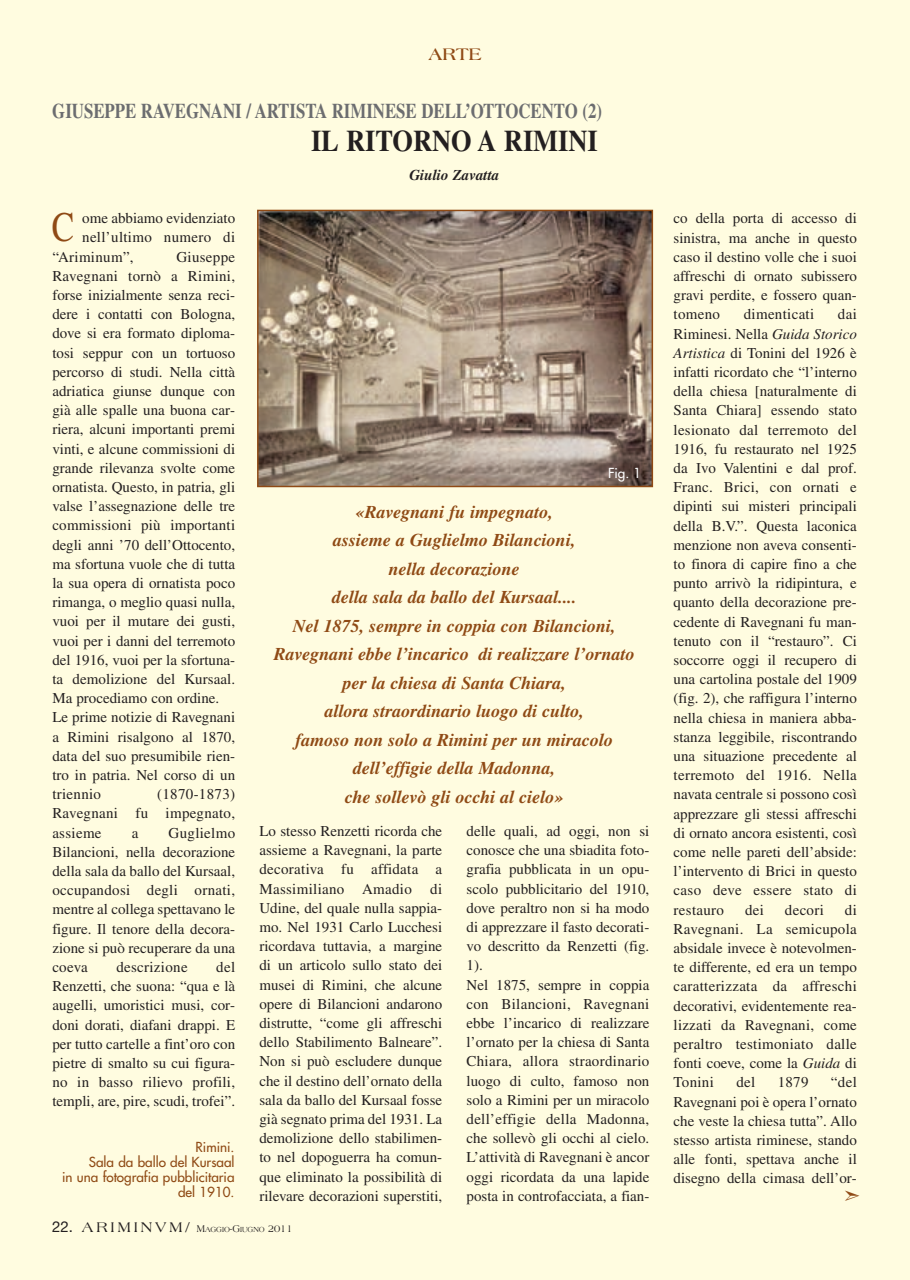
<style>
.page{position:relative;width:910px;height:1280px;background:#fffce0}
.page>*{position:absolute;margin:0;border:0;box-sizing:border-box;transform-origin:0 0}
.t1{font:42px "Times";color:#8f4a15;scale:.8 1}
.t2{font:700 30px "Times";color:#231f20;scale:.88 1}
.t3{font:700 21px "Times";color:#6c6d70;scale:.8 1}
.t4{font:italic 700 18px/28.5px "Times";color:#8f4a15;text-align:center}
.t5{font:700 18px "Americana";color:#8f4a15}
.t6{font:15px/19.2px "Times";color:#231f20;text-align:justify}
.t7{font:15px "Times";letter-spacing:.02em;color:#231f20}
.t8{font:italic 700 15px "Times";color:#231f20}
.t9{font:15px "Americana";letter-spacing:.195em;color:#231f20}
.t10{font:13.5px/15px "Futura";color:#8f4a15;text-align:right}
.t11{font:13.5px "Futura";color:#fff}
.t12{font:7.8px "Americana";color:#231f20;scale:.9 1}
.s1{font-family:"Helvetica Neue"}
.s2{font-size:10.5px}
.s3{font-style:italic}
</style>
<div class="page">
<img style="left:260px;top:213px;width:390px;height:271px">
<div style="left:257px;top:210px;width:396px;height:277px;border:2px solid #8f4a15"></div>
<p class="t5" style="left:428px;top:47px;width:55px">ARTE</p>
<h3 class="t3" style="left:52px;top:104px;width:689px">GIUSEPPE RAVEGNANI / ARTISTA RIMINESE DELL’OTTOCENTO (2)</h3>
<h2 class="t2" style="left:311px;top:132px;width:327px">IL RITORNO A RIMINI</h2>
<p class="t8" style="left:409px;top:170px;width:91px">Giulio Zavatta</p>
<h1 class="t1" style="left:52px;top:213px;width:30px">C</h1>
<p class="t6" style="left:82px;top:210px;width:154px">ome abbiamo evidenziato</p>
<p class="t7" style="left:82px;top:232px;width:154px">nell’ultimo numero di</p>
<p class="t7" style="left:52px;top:252px;width:83px">“Ariminum”,</p>
<p class="t6" style="left:52px;top:249px;width:184px;text-align:left;text-indent:124px">Giuseppe<br>Ravegnani tornò a Rimini, forse inizialmente senza reci&shy;dere i contatti con Bologna, dove si era formato diploma&shy;tosi seppur con un tortuoso percorso di studi. Nella città adriatica giunse dunque con già alle spalle una buona car&shy;riera, alcuni importanti premi vinti, e alcune commissioni di grande rilevanza svolte come ornatista. Questo, in patria, gli valse l’assegnazione delle tre commissioni più importanti degli anni ’70 dell’Ottocento, ma sfortuna vuole che di tutta la sua opera di ornatista poco rimanga, o meglio quasi nulla, vuoi per il mutare dei gusti, vuoi per i danni del terremoto del 1916, vuoi per la sfortuna&shy;ta demolizione del Kursaal.<br>Ma procediamo con ordine.<br>Le prime notizie di Ravegnani a Rimini risalgono al 1870, data del suo presumibile rien&shy;tro in patria. Nel corso di un triennio</p>
<p class="t11" style="left:608px;top:466px;width:35px">Fig. 1</p>
<p class="t4" style="left:274px;top:499px;width:362px">«Ravegnani fu impegnato,<br>assieme a Guglielmo Bilancioni,<br>nella decorazione<br>della sala da ballo del Kursaal....<br>Nel 1875, sempre in coppia con Bilancioni, Ravegnani ebbe l’incarico di realizzare l’ornato per la chiesa di Santa Chiara,<br>allora straordinario luogo di culto,<br>famoso non solo a Rimini per un miracolo dell’effigie della Madonna,<br>che sollevò gli occhi al cielo»</p>
<p class="t6" style="left:52px;top:786px;width:184px;text-indent:105px">(1870-1873)<br>Ravegnani fu impegnato, assieme</p>
<p class="t6" style="left:259px;top:823px;width:184px">Lo stesso Renzetti ricorda che assieme a Ravegnani, la parte decorativa fu affidata a Massimiliano Amadio di Udine, del quale nulla sappia&shy;mo. Nel 1931 Carlo Lucchesi ricordava tuttavia, a margine di un articolo sullo stato dei musei di Rimini, che alcune opere di Bilancioni andarono distrutte, “come gli affreschi dello Stabilimento Balneare”.<br>Non si può escludere dunque che il destino dell’ornato della sala da ballo del Kursaal fosse già segnato prima del 1931. La demolizione dello stabilimen&shy;to nel dopoguerra ha comun&shy;que eliminato la possibilità di rilevare decorazioni superstiti,</p>
<p class="t6" style="left:467px;top:823px;width:184px;text-align:left">delle quali, ad oggi, non si conosce che una sbiadita foto&shy;grafia pubblicata in un opu&shy;scolo pubblicitario del 1910, dove peraltro non si ha modo di apprezzare il fasto decorati&shy;vo descritto da Renzetti (fig.<br>1).<br>Nel 1875, sempre in coppia con Bilancioni, Ravegnani ebbe l’incarico di realizzare l’ornato per la chiesa di Santa<br>Chiara, allora straordinario luogo di culto, famoso non solo a Rimini per un miracolo dell’effigie della Madonna, che sollevò gli occhi al cielo.<br>L’attività di Ravegnani è ancor oggi ricordata da una lapide posta in controfacciata, a fian-</p>
<p class="t6" style="left:52px;top:825px;width:184px;text-indent:116px">Guglielmo Bilancioni, nella decorazione della sala da ballo del Kursaal, occupandosi degli ornati, mentre al collega spettavano le figure. Il tenore della decora&shy;zione si può recuperare da una coeva</p>
<p class="t6" style="left:132px;top:825px;width:8px">a</p>
<p class="t6" style="left:52px;top:959px;width:184px;text-indent:164px">del Renzetti, che suona: “qua e là augelli, umoristici musi, cor&shy;doni dorati, diafani drappi. E per tutto cartelle a fint’oro con pietre di smalto su cui figura&shy;no in basso rilievo profili, templi, are, pire, scudi, trofei”.</p>
<p class="t7" style="left:116px;top:962px;width:73px">descrizione</p>
<p class="t10" style="left:62px;top:1140px;width:174px">Rimini.<br>Sala da ballo del Kursaal<br>in una fotografia pubblicitaria del 1910.</p>
<p class="t9" style="left:52px;top:1221px;width:139px"><span class="s1">22.</span> ARIMINVM/</p>
<p class="t12" style="left:197px;top:1226px;width:108px"><span class="s2">M</span>AGGIO<span class="s2">-G</span>IUGNO <span class="s2">2011</span></p>
<p class="t6" style="left:674px;top:211px;width:185px">co della porta di accesso di sinistra, ma anche in questo caso il destino volle che i suoi affreschi di ornato subissero gravi perdite, e fossero quan&shy;tomeno</p>
<p class="t6" style="left:674px;top:307px;width:185px;text-indent:164px">dai Riminesi. Nella <span class="s3">Guida Storico Artistica</span> di Tonini del 1926 è infatti ricordato che “l’interno della chiesa [naturalmente di Santa Chiara] essendo stato lesionato dal terremoto del 1916, fu restaurato nel 1925 da Ivo Valentini e dal prof.<br>Franc. Brici, con ornati e dipinti sui misteri principali della B.V.”. Questa laconica menzione non aveva consenti&shy;to finora di capire fino a che punto arrivò la ridipintura, e quanto della decorazione pre&shy;cedente di Ravegnani fu man&shy;tenuto con il “restauro”. Ci soccorre oggi il recupero di una cartolina postale del 1909 (fig. 2), che raffigura l’interno nella chiesa in maniera abba&shy;stanza leggibile, riscontrando una situazione precedente al terremoto del 1916. Nella navata centrale si possono così apprezzare gli stessi affreschi di ornato ancora esistenti, così come nelle pareti dell’abside: l’intervento di Brici in questo caso deve essere stato di restauro</p>
<p class="t7" style="left:744px;top:309px;width:72px">dimenticati</p>
<p class="t6" style="left:674px;top:902px;width:185px;text-indent:171px">di Ravegnani. La semicupola absidale invece è notevolmen&shy;te differente, ed era un tempo caratterizzata da affreschi decorativi, evidentemente rea&shy;lizzati da Ravegnani, come peraltro testimoniato dalle fonti coeve, come la <span class="s3">Guida</span> di Tonini</p>
<p class="t6" style="left:745px;top:902px;width:20px">dei</p>
<p class="t6" style="left:785px;top:902px;width:40px">decori</p>
<p class="t6" style="left:674px;top:1075px;width:185px;text-indent:157px">“del Ravegnani poi è opera l’ornato che veste la chiesa tutta”. Allo stesso artista riminese, stando alle fonti, spettava anche il disegno della cimasa dell’or-</p>
<p class="t6" style="left:736px;top:1075px;width:20px">del</p>
<p class="t6" style="left:778px;top:1075px;width:32px">1879</p>
</div>
